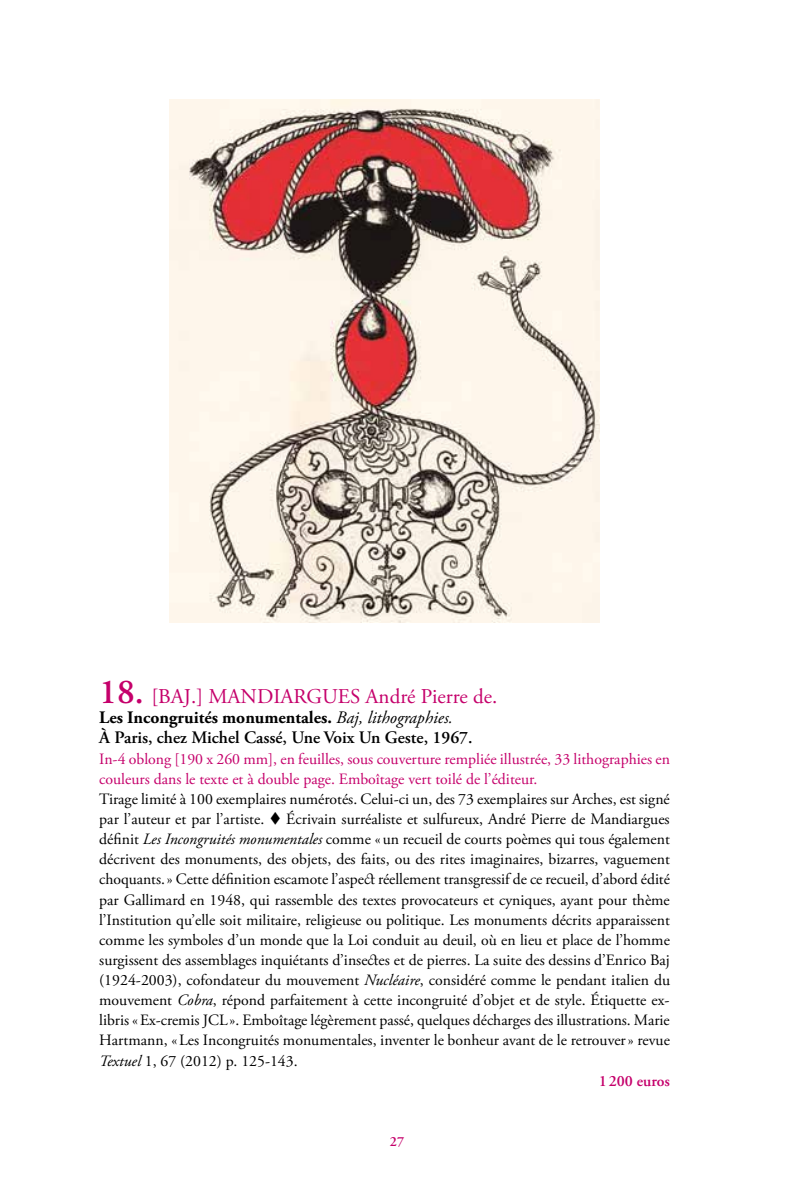
<style>
.page{position:relative;width:794px;height:1191px;background:#fff}
.page>*{position:absolute;margin:0;border:0;box-sizing:border-box;transform-origin:0 0}
.t1{font:21px "Adobe Garamond Pro";color:#c5006b}
.t2{font:600 17.5px/20.1px "Adobe Garamond Pro";color:#000}
.t3{font:15.75px "Adobe Garamond Pro";color:#000}
.t4{font:15.75px/20.1px "Adobe Garamond Pro";color:#c5006b}
.t5{font:600 15.75px "Adobe Garamond Pro";color:#c5006b}
.t6{font:600 14px "Adobe Garamond Pro";color:#c5006b}
.s1{font-weight:600;font-size:35px}
.s2{font-weight:700}
.s3{font-weight:400;font-style:italic}
.s4{font-style:italic}
</style>
<div class="page">
<img style="left:169px;top:99px;width:431px;height:523px">
<h1 class="t1" style="left:99px;top:684px;width:399px"><span class="s1">18.</span> [BAJ.] MANDIARGUES André Pierre de.</h1>
<p class="t2" style="left:99px;top:708px;width:375px"><span class="s2">Les Incongruités monumentales.</span> <span class="s3">Baj, lithographies.<br></span>À Paris, chez Michel Cassé, Une Voix Un Geste, 1967.</p>
<p class="t4" style="left:99px;top:749px;width:572px">In-4 oblong [190 x 260 mm], en feuilles, sous couverture rempliée illustrée, 33 lithographies en couleurs dans le texte et à double page. Emboîtage vert toilé de l’éditeur.</p>
<p class="t3" style="left:99px;top:789px;width:572px">Tirage limité à 100 exemplaires numérotés. Celui-ci un, des 73 exemplaires sur Arches, est signé</p>
<p class="t3" style="left:99px;top:809px;width:572px">par l’auteur et par l’artiste. ▼ Écrivain surréaliste et sulfureux, André Pierre de Mandiargues</p>
<p class="t3" style="left:99px;top:829px;width:572px">définit <span class="s4">Les Incongruités monumentales</span> comme «un recueil de courts poèmes qui tous également</p>
<p class="t3" style="left:99px;top:850px;width:572px">décrivent des monuments, des objets, des faits, ou des rites imaginaires, bizarres, vaguement</p>
<p class="t3" style="left:99px;top:870px;width:572px">choquants.» Cette définition escamote l’aspect réellement transgressif de ce recueil, d’abord édité</p>
<p class="t3" style="left:99px;top:890px;width:572px">par Gallimard en 1948, qui rassemble des textes provocateurs et cyniques, ayant pour thème</p>
<p class="t3" style="left:99px;top:910px;width:572px">l’Institution qu’elle soit militaire, religieuse ou politique. Les monuments décrits apparaissent</p>
<p class="t3" style="left:99px;top:930px;width:572px">comme les symboles d’un monde que la Loi conduit au deuil, où en lieu et place de l’homme</p>
<p class="t3" style="left:99px;top:950px;width:572px">surgissent des assemblages inquiétants d’insectes et de pierres. La suite des dessins d’Enrico Baj</p>
<p class="t3" style="left:99px;top:970px;width:572px">(1924-2003), cofondateur du mouvement <span class="s4">Nucléaire</span>, considéré comme le pendant italien du</p>
<p class="t3" style="left:99px;top:990px;width:572px">mouvement <span class="s4">Cobra</span>, répond parfaitement à cette incongruité d’objet et de style. Étiquette ex-</p>
<p class="t3" style="left:99px;top:1011px;width:572px">libris «Ex-cremis JCL». Emboîtage légèrement passé, quelques décharges des illustrations. Marie</p>
<p class="t3" style="left:99px;top:1031px;width:572px">Hartmann, «Les Incongruités monumentales, inventer le bonheur avant de le retrouver» revue</p>
<p class="t3" style="left:99px;top:1051px;width:200px"><span class="s4">Textuel</span> 1, 67 (2012) p. 125-143.</p>
<p class="t5" style="left:599px;top:1071px;width:73px">1200 euros</p>
<p class="t6" style="left:390px;top:1133px;width:16px">27</p>
</div>
